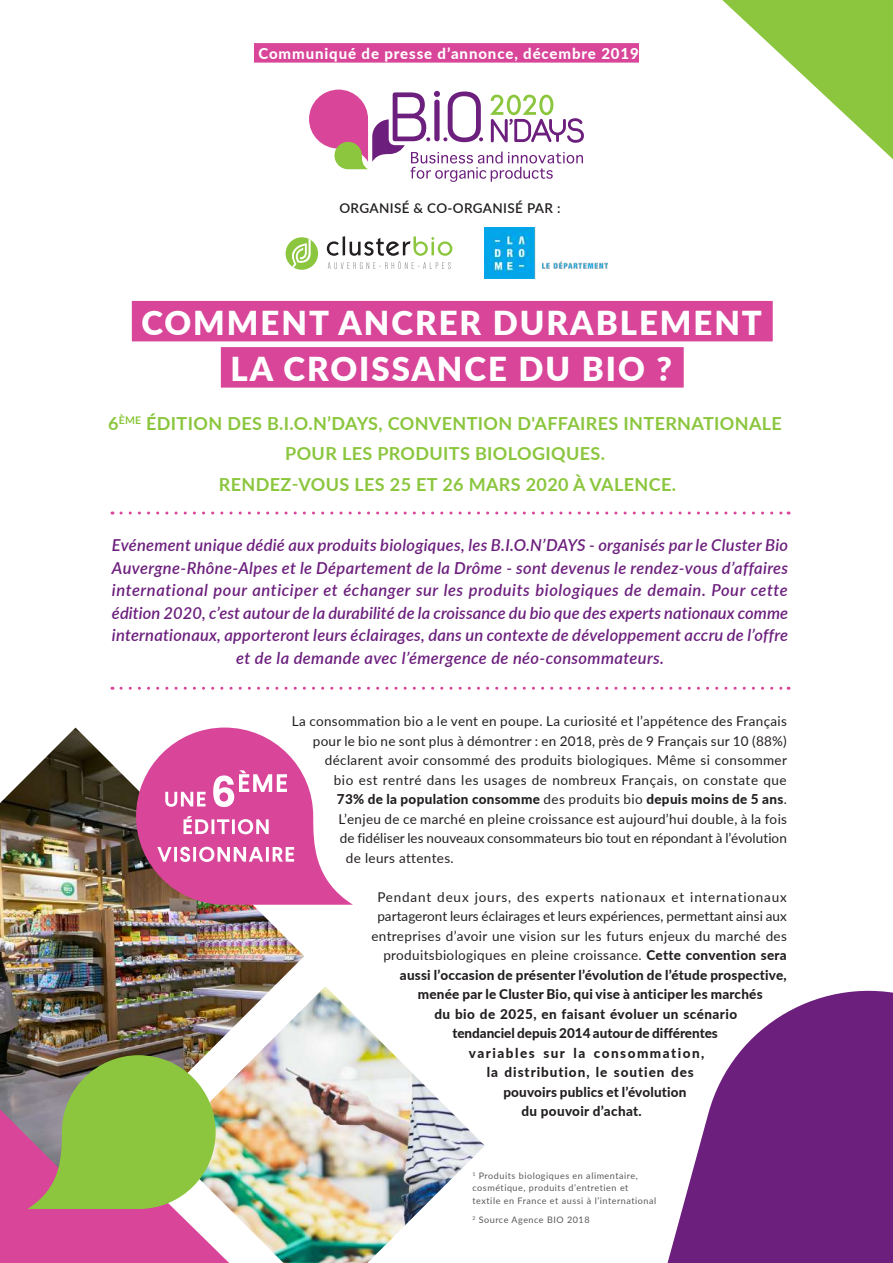
<style>
.page{position:relative;width:893px;height:1263px;background:#fff}
.page>*{position:absolute;margin:0;border:0;box-sizing:border-box;transform-origin:0 0}
.t1{font:900 33px/46.2px "Lato";letter-spacing:.06em;color:#fff;text-align:center}
.t2{font:700 18px/30.6px "Lato";letter-spacing:.02em;color:#8bc63e;text-align:center}
.t3{font:italic 600 16.5px/22.5px "Lato";letter-spacing:.015em;color:#6c1f7d;text-align:center}
.t4{font:800 15px "Lato";letter-spacing:.06em;color:#fff}
.t5{font:13.5px "Lato";letter-spacing:.025em;color:#231f20}
.t6{font:800 13.5px "Lato";letter-spacing:.02em;color:#231f20}
.t7{font:13.5px "Lato";letter-spacing:.005em;color:#231f20}
.t8{font:13.5px "Lato";letter-spacing:.06em;color:#231f20}
.t9{font:800 13.5px "Lato";letter-spacing:-.005em;color:#231f20}
.t10{font:800 13.5px "Lato";letter-spacing:.11em;color:#231f20}
.t11{font:800 13.5px "Lato";letter-spacing:.07em;color:#231f20}
.t12{font:600 13.5px "Lato";letter-spacing:.025em;color:#231f20}
.t13{font:9px/12.6px "Lato";letter-spacing:.06em;color:#57585a}
.s1{font-weight:400}
.s2{font-weight:800}
</style>
<div class="page">
<img style="left:229px;top:986px;width:256px;height:277px">
<svg style="left:0;top:1180px;width:229px;height:83px;fill:#d84599"></svg>
<svg style="left:309px;top:90px;width:275px;height:92px"></svg>
<svg style="left:327px;top:236px;width:125px;height:33px"></svg>
<div style="left:286px;top:237px;width:32px;height:33px;background:#8bc63e;border-radius:50%"></div>
<svg style="left:290px;top:239px;width:21px;height:29px"></svg>
<svg style="left:667px;top:990px;width:226px;height:273px;fill:#6c1f7d"></svg>
<div style="left:254px;top:43px;width:385px;height:20px;background:#d84599"></div>
<div style="left:132px;top:301px;width:641px;height:40px;background:#d84599"></div>
<div style="left:221px;top:347px;width:463px;height:41px;background:#d84599"></div>
<svg style="left:121px;top:511px;width:668px;height:3px"></svg>
<svg style="left:121px;top:687px;width:668px;height:3px"></svg>
<svg style="left:722px;top:0;width:171px;height:159px"></svg>
<img style="left:0;top:727px;width:304px;height:453px">
<svg style="left:27px;top:1055px;width:189px;height:154px"></svg>
<svg style="left:136px;top:727px;width:217px;height:178px"></svg>
<img style="left:484px;top:227px;width:123px;height:52px">
<p class="t4" style="left:258px;top:42px;width:382px">Communiqué de presse d’annonce, décembre 2019</p>
<p class="t12" style="left:339px;top:198px;width:223px">ORGANISÉ &amp; CO-ORGANISÉ PAR :</p>
<h1 class="t1" style="left:141px;top:298px;width:622px">COMMENT ANCRER DURABLEMENT<br>LA CROISSANCE DU BIO ?</h1>
<p class="t2" style="left:108px;top:407px;width:675px">6<sup>ÈME</sup> ÉDITION DES B.I.O.N’DAYS, CONVENTION D'AFFAIRES INTERNATIONALE<br>POUR LES PRODUITS BIOLOGIQUES.<br>RENDEZ-VOUS LES 25 ET 26 MARS 2020 À VALENCE.</p>
<p class="t3" style="left:112px;top:533px;width:678px">Evénement unique dédié aux produits biologiques, les B.I.O.N’DAYS - organisés par le Cluster Bio Auvergne-Rhône-Alpes et le Département de la Drôme - sont devenus le rendez-vous d’affaires international pour anticiper et échanger sur les produits biologiques de demain. Pour cette édition 2020, c’est autour de la durabilité de la croissance du bio que des experts nationaux comme internationaux, apporteront leurs éclairages, dans un contexte de développement accru de l’offre et de la demande avec l’émergence de néo-consommateurs.</p>
<p class="t5" style="left:292px;top:712px;width:497px">La consommation bio a le vent en poupe. La curiosité et l’appétence des Français</p>
<p class="t5" style="left:313px;top:731px;width:476px">pour le bio ne sont plus à démontrer : en 2018, près de 9 Français sur 10 (88%)</p>
<p class="t5" style="left:325px;top:751px;width:464px">déclarent avoir consommé des produits biologiques. Même si consommer</p>
<p class="t5" style="left:334px;top:770px;width:454px">bio est rentré dans les usages de nombreux Français, on constate que</p>
<p class="t6" style="left:337px;top:789px;width:452px">73% de la population consomme <span class="s1">des produits bio</span> depuis moins de 5 ans<span class="s1">.</span></p>
<p class="t5" style="left:338px;top:809px;width:450px">L’enjeu de ce marché en pleine croissance est aujourd’hui double, à la fois</p>
<p class="t7" style="left:340px;top:829px;width:448px">de fidéliser les nouveaux consommateurs bio tout en répondant à l’évolution</p>
<p class="t5" style="left:346px;top:848px;width:109px">de leurs attentes.</p>
<p class="t8" style="left:377px;top:887px;width:411px">Pendant deux jours, des experts nationaux et internationaux</p>
<p class="t7" style="left:377px;top:907px;width:411px">partageront leurs éclairages et leurs expériences, permettant ainsi aux</p>
<p class="t5" style="left:371px;top:926px;width:417px">entreprises d’avoir une vision sur les futurs enjeux du marché des</p>
<p class="t5" style="left:383px;top:946px;width:405px">produitsbiologiques en pleine croissance. <span class="s2">Cette convention sera</span></p>
<p class="t6" style="left:400px;top:965px;width:388px">aussi l’occasion de présenter l’évolution de l’étude prospective,</p>
<p class="t6" style="left:418px;top:984px;width:346px">menée par le Cluster Bio, qui vise à anticiper les marchés</p>
<p class="t6" style="left:434px;top:1004px;width:304px">du bio de 2025, en faisant évoluer un scénario</p>
<p class="t9" style="left:452px;top:1023px;width:267px">tendanciel depuis 2014 autour de différentes</p>
<p class="t10" style="left:469px;top:1043px;width:237px">variables sur la consommation,</p>
<p class="t11" style="left:487px;top:1062px;width:208px">la distribution, le soutien des</p>
<p class="t6" style="left:503px;top:1082px;width:185px">pouvoirs publics et l’évolution</p>
<p class="t6" style="left:521px;top:1101px;width:122px">du pouvoir d’achat.</p>
<p class="t13" style="left:473px;top:1169px;width:185px"><sup>1</sup> Produits biologiques en alimentaire, cosmétique, produits d’entretien et textile en France et aussi à l’international</p>
<p class="t13" style="left:473px;top:1213px;width:119px"><sup>2</sup> Source Agence BIO 2018</p>
</div>
